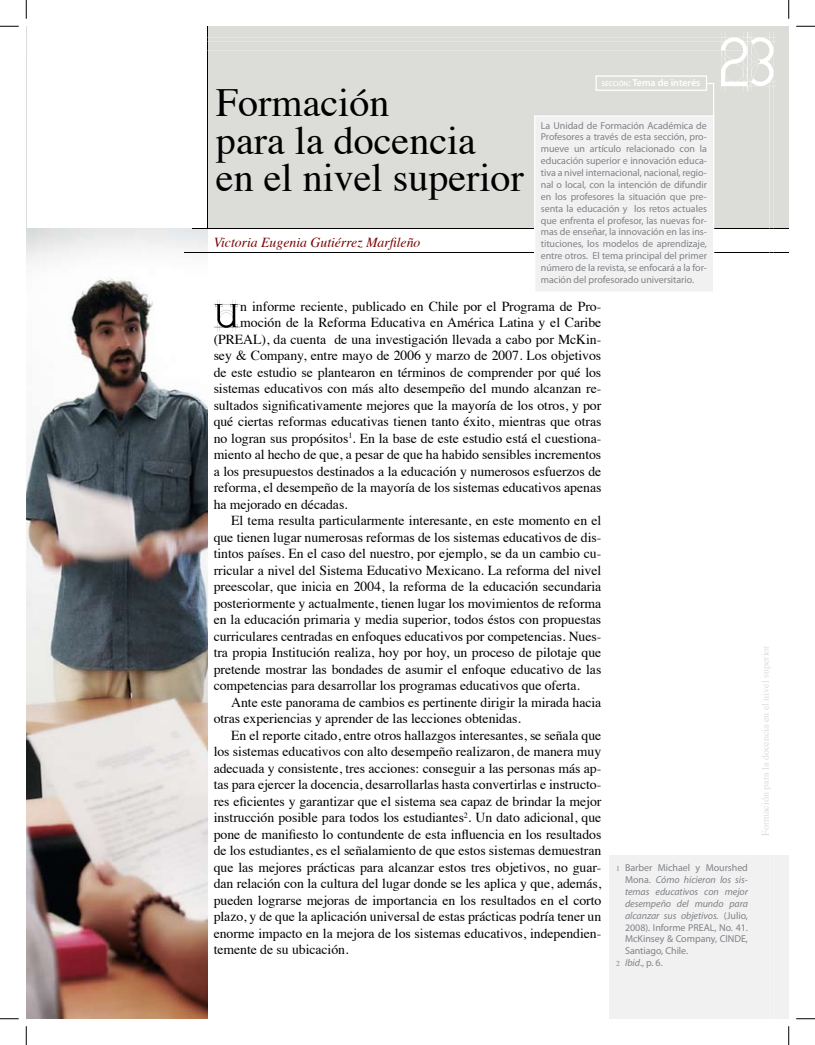
<style>
.page{position:relative;width:815px;height:1045px;background:#fff}
.page>*{position:absolute;margin:0;border:0;box-sizing:border-box;transform-origin:0 0}
.t1{font:40px/37.5px "Times";color:#000}
.t2{font:13.75px "Times";letter-spacing:-.005em;color:#000}
.t3{font:italic 13.75px "Times";color:#790000}
.t4{font:10px/11.9px "Myriad Pro";letter-spacing:-.005em;color:#808285;text-align:justify}
.t5{font:italic 10px "Myriad Pro";letter-spacing:-.005em;color:#808285}
.t6{font:10px "Times";color:#dcddd9}
.t7{font:600 10px "Myriad Pro";color:#fff}
.s1{font-size:7px}
.s2{font-style:inherit}
.s3{font-family:"Times";font-size:7.5px}
.s4{font-style:normal}
.s5{font-style:italic}
</style>
<div class="page">
<hr style="left:26px;top:26px;width:1px;height:992px;background:#dcddd9">
<div style="left:207px;top:26px;width:581px;height:203px;background:#dcddd9"></div>
<hr style="left:207px;top:26px;width:1px;height:467px;background:#000">
<svg style="left:214px;top:299px;width:26px;height:32px"></svg>
<div style="left:609px;top:855px;width:179px;height:163px;background:#f1f1f2"></div>
<img style="left:27px;top:228px;width:180px;height:790px">
<hr style="left:184px;top:252px;width:604px;height:1px;background:#000">
<hr style="left:192px;top:228px;width:596px;height:1px;background:#000">
<div style="left:534px;top:115px;width:180px;height:178px;background:#f1f1f2;border:1px solid #fff"></div>
<svg style="left:704px;top:91px;width:10px;height:134px"></svg>
<svg style="left:207px;top:37px;width:537px;height:54px"></svg>
<svg style="left:744px;top:32px;width:30px;height:221px"></svg>
<svg style="left:0;top:25px;width:19px;height:2px"></svg>
<svg style="left:796px;top:25px;width:18px;height:2px"></svg>
<svg style="left:0;top:1018px;width:19px;height:1px"></svg>
<svg style="left:796px;top:1018px;width:18px;height:1px"></svg>
<svg style="left:25px;top:0;width:2px;height:19px"></svg>
<svg style="left:25px;top:1026px;width:2px;height:19px"></svg>
<svg style="left:788px;top:0;width:1px;height:19px"></svg>
<svg style="left:788px;top:1026px;width:1px;height:19px"></svg>
<h1 class="t1" style="left:216px;top:81px;width:309px">Formación<br>para la docencia<br>en el nivel superior</h1>
<p class="t3" style="left:214px;top:230px;width:208px">Victoria Eugenia Gutiérrez Marfileño</p>
<p class="t7" style="left:601px;top:77px;width:100px"><span class="s1">SECCIÓN</span><span class="s2">:</span> Tema de interés</p>
<p class="t4" style="left:540px;top:119px;width:167px">La Unidad de Formación Académica de Profesores a través de esta sección, pro&shy;mueve un artículo relacionado con la educación superior e innovación educa&shy;tiva a nivel internacional, nacional, regio&shy;nal o local, con la intención de difundir en los profesores la situación que pre&shy;senta la educación y los retos actuales que enfrenta el profesor, las nuevas for&shy;mas de enseñar, la innovación en las ins&shy;tituciones, los modelos de aprendizaje, entre otros. El tema principal del primer número de la revista, se enfocará a la for&shy;mación del profesorado universitario.</p>
<p class="t2" style="left:240px;top:293px;width:362px">n informe reciente, publicado en Chile por el Programa de Pro-</p>
<p class="t2" style="left:240px;top:309px;width:362px">moción de la Reforma Educativa en América Latina y el Caribe</p>
<p class="t2" style="left:213px;top:326px;width:389px">(PREAL), da cuenta de una investigación llevada a cabo por McKin-</p>
<p class="t2" style="left:213px;top:342px;width:389px">sey &amp; Company, entre mayo de 2006 y marzo de 2007. Los objetivos</p>
<p class="t2" style="left:213px;top:359px;width:389px">de este estudio se plantearon en términos de comprender por qué los</p>
<p class="t2" style="left:213px;top:375px;width:389px">sistemas educativos con más alto desempeño del mundo alcanzan re-</p>
<p class="t2" style="left:213px;top:392px;width:389px">sultados significativamente mejores que la mayoría de los otros, y por</p>
<p class="t2" style="left:213px;top:408px;width:389px">qué ciertas reformas educativas tienen tanto éxito, mientras que otras</p>
<p class="t2" style="left:213px;top:425px;width:389px">no logran sus propósitos<sup>1</sup>. En la base de este estudio está el cuestiona-</p>
<p class="t2" style="left:213px;top:441px;width:389px">miento al hecho de que, a pesar de que ha habido sensibles incrementos</p>
<p class="t2" style="left:213px;top:458px;width:389px">a los presupuestos destinados a la educación y numerosos esfuerzos de</p>
<p class="t2" style="left:213px;top:474px;width:389px">reforma, el desempeño de la mayoría de los sistemas educativos apenas</p>
<p class="t2" style="left:213px;top:491px;width:135px">ha mejorado en décadas.</p>
<p class="t2" style="left:231px;top:507px;width:371px">El tema resulta particularmente interesante, en este momento en el</p>
<p class="t2" style="left:213px;top:524px;width:389px">que tienen lugar numerosas reformas de los sistemas educativos de dis-</p>
<p class="t2" style="left:213px;top:540px;width:389px">tintos países. En el caso del nuestro, por ejemplo, se da un cambio cu-</p>
<p class="t2" style="left:213px;top:557px;width:389px">rricular a nivel del Sistema Educativo Mexicano. La reforma del nivel</p>
<p class="t2" style="left:213px;top:573px;width:389px">preescolar, que inicia en 2004, la reforma de la educación secundaria</p>
<p class="t2" style="left:213px;top:590px;width:389px">posteriormente y actualmente, tienen lugar los movimientos de reforma</p>
<p class="t2" style="left:213px;top:606px;width:389px">en la educación primaria y media superior, todos éstos con propuestas</p>
<p class="t2" style="left:213px;top:623px;width:389px">curriculares centradas en enfoques educativos por competencias. Nues-</p>
<p class="t2" style="left:213px;top:639px;width:389px">tra propia Institución realiza, hoy por hoy, un proceso de pilotaje que</p>
<p class="t2" style="left:213px;top:656px;width:389px">pretende mostrar las bondades de asumir el enfoque educativo de las</p>
<p class="t2" style="left:213px;top:672px;width:368px">competencias para desarrollar los programas educativos que oferta.</p>
<p class="t2" style="left:231px;top:689px;width:371px">Ante este panorama de cambios es pertinente dirigir la mirada hacia</p>
<p class="t2" style="left:213px;top:705px;width:308px">otras experiencias y aprender de las lecciones obtenidas.</p>
<p class="t2" style="left:231px;top:722px;width:371px">En el reporte citado, entre otros hallazgos interesantes, se señala que</p>
<p class="t2" style="left:213px;top:738px;width:389px">los sistemas educativos con alto desempeño realizaron, de manera muy</p>
<p class="t2" style="left:213px;top:755px;width:389px">adecuada y consistente, tres acciones: conseguir a las personas más ap-</p>
<p class="t2" style="left:213px;top:771px;width:389px">tas para ejercer la docencia, desarrollarlas hasta convertirlas e instructo-</p>
<p class="t2" style="left:213px;top:788px;width:389px">res eficientes y garantizar que el sistema sea capaz de brindar la mejor</p>
<p class="t2" style="left:213px;top:804px;width:389px">instrucción posible para todos los estudiantes<sup>2</sup>. Un dato adicional, que</p>
<p class="t2" style="left:214px;top:821px;width:389px">pone de manifiesto lo contundente de esta influencia en los resultados</p>
<p class="t2" style="left:214px;top:837px;width:389px">de los estudiantes, es el señalamiento de que estos sistemas demuestran</p>
<p class="t2" style="left:214px;top:854px;width:389px">que las mejores prácticas para alcanzar estos tres objetivos, no guar-</p>
<p class="t2" style="left:214px;top:870px;width:389px">dan relación con la cultura del lugar donde se les aplica y que, además,</p>
<p class="t2" style="left:214px;top:887px;width:389px">pueden lograrse mejoras de importancia en los resultados en el corto</p>
<p class="t2" style="left:214px;top:903px;width:389px">plazo, y de que la aplicación universal de estas prácticas podría tener un</p>
<p class="t2" style="left:214px;top:920px;width:389px">enorme impacto en la mejora de los sistemas educativos, independien-</p>
<p class="t2" style="left:214px;top:936px;width:136px">temente de su ubicación.</p>
<p class="t4" style="left:616px;top:861px;width:133px"><span class="s3">1</span> Barber Michael y Mourshed</p>
<p class="t5" style="left:625px;top:873px;width:124px"><span class="s4">Mona.</span> Cómo hicieron los sis-</p>
<p class="t5" style="left:625px;top:885px;width:124px">temas educativos con mejor</p>
<p class="t5" style="left:625px;top:897px;width:124px">desempeño del mundo para</p>
<p class="t5" style="left:625px;top:909px;width:124px">alcanzar sus objetivos. <span class="s4">(Julio,</span></p>
<p class="t4" style="left:625px;top:921px;width:124px">2008). Informe PREAL, No. 41.</p>
<p class="t4" style="left:625px;top:933px;width:124px">McKinsey &amp; Company, CINDE,</p>
<p class="t4" style="left:625px;top:945px;width:65px">Santiago, Chile.</p>
<p class="t4" style="left:616px;top:956px;width:48px"><span class="s3">2</span> <span class="s5">Ibid</span>., p. 6.</p>
<p class="t6" style="left:755px;top:835px;width:192px;rotate:-90deg">Formación para la docencia en el nivel superior</p>
</div>
